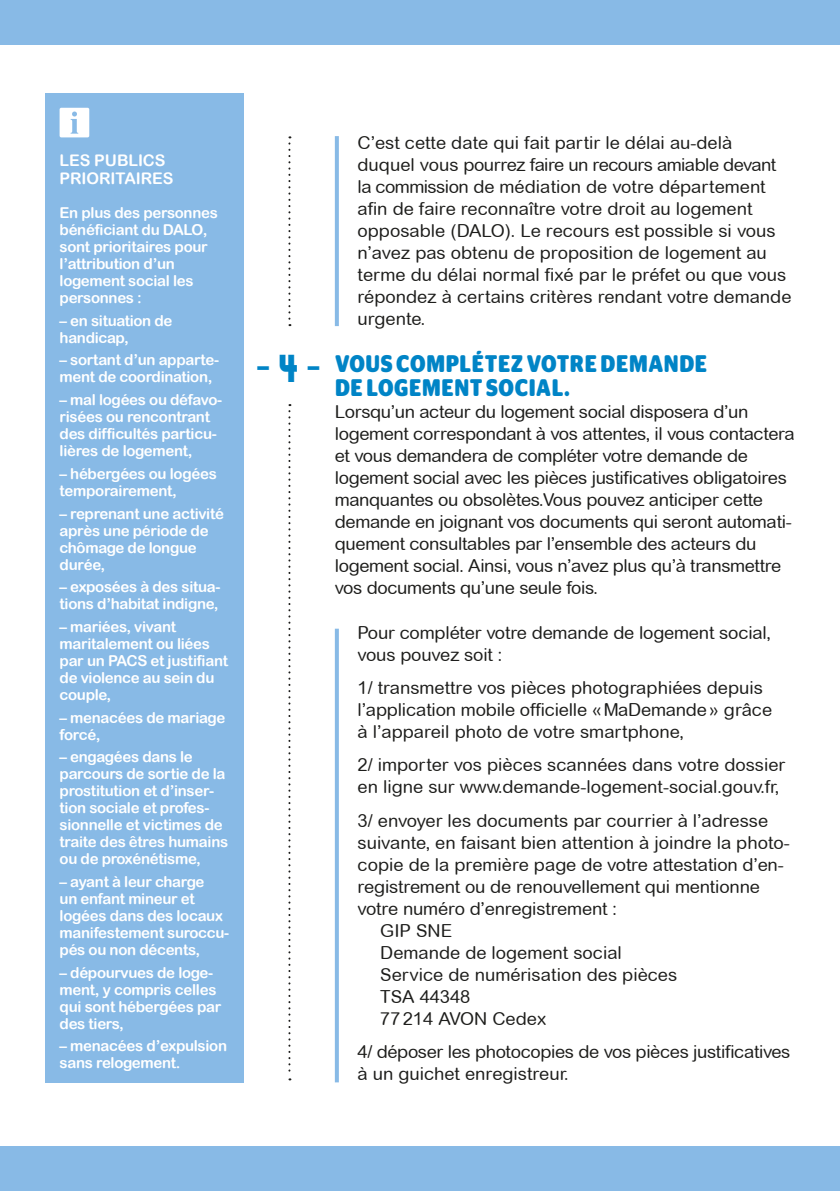
<style>
.page{position:relative;width:840px;height:1191px;background:#fff}
.page>*{position:absolute;margin:0;border:0;box-sizing:border-box;transform-origin:0 0}
.t1{font:38.6px "Municipal";color:#0084c6;scale:.85 1}
.t2{font:700 24px/24px "Stag Sans Round";letter-spacing:.03em;color:#0084c6;scale:.85 1}
.t3{font:18px/22px "Arial Rounded MT";letter-spacing:-.01em;color:#1d1d1b}
.t4{font:16px/18px "Arial Rounded MT Bold";letter-spacing:-.005em;color:#fff}
.t5{font:15px/17px "Arial Rounded MT Bold";letter-spacing:-.02em;color:#fff}
</style>
<div class="page">
<div style="left:0;top:0;width:839px;height:1191px;background:#88bae6"></div>
<div style="left:0;top:45px;width:839px;height:1100px;background:#fff"></div>
<svg style="left:334px;top:136px;width:4px;height:190px"></svg>
<svg style="left:334px;top:628px;width:4px;height:454px;background:#a1c8eb"></svg>
<svg style="left:288px;top:136px;width:2px;height:190px"></svg>
<svg style="left:288px;top:404px;width:2px;height:676px"></svg>
<div style="left:45px;top:93px;width:199px;height:989px;background:#88bae6"></div>
<svg style="left:60px;top:108px;width:29px;height:29px"></svg>
<p class="t4" style="left:60px;top:151px;width:115px">LES PUBLICS<br>PRIORITAIRES</p>
<p class="t5" style="left:60px;top:204px;width:160px">En plus des personnes bénéficiant du DALO, sont prioritaires pour l’attribution d’un logement social les personnes :</p>
<p class="t5" style="left:60px;top:312px;width:114px">– en situation de handicap,</p>
<p class="t5" style="left:60px;top:351px;width:161px">– sortant d’un apparte&shy;ment de coordination,</p>
<p class="t5" style="left:60px;top:391px;width:164px">– mal logées ou défavo&shy;risées ou rencontrant des difficultés particu&shy;lières de logement,</p>
<p class="t5" style="left:60px;top:465px;width:159px">– hébergées ou logées temporairement,</p>
<p class="t5" style="left:60px;top:504px;width:166px">– reprenant une activité après une période de chômage de longue durée,</p>
<p class="t5" style="left:60px;top:578px;width:162px">– exposées à des situa&shy;tions d’habitat indigne,</p>
<p class="t5" style="left:60px;top:618px;width:170px">– mariées, vivant maritalement ou liées par un PACS et justifiant de violence au sein du couple,</p>
<p class="t5" style="left:60px;top:708px;width:167px">– menacées de mariage forcé,</p>
<p class="t5" style="left:60px;top:748px;width:170px">– engagées dans le parcours de sortie de la prostitution et d’inser&shy;tion sociale et profes&shy;sionnelle et victimes de traite des êtres humains ou de proxénétisme,</p>
<p class="t5" style="left:60px;top:873px;width:171px">– ayant à leur charge<br>un enfant mineur et logées dans des locaux manifestement suroccu&shy;pés ou non décents,</p>
<p class="t5" style="left:60px;top:963px;width:163px">– dépourvues de loge&shy;ment, y compris celles qui sont hébergées par des tiers,</p>
<p class="t5" style="left:60px;top:1037px;width:169px">– menacées d’expulsion sans relogement.</p>
<h1 class="t1" style="left:257px;top:346px;width:77px">- 4 -</h1>
<p class="t3" style="left:357px;top:132px;width:435px">C’est cette date qui fait partir le délai au-delà duquel vous pourrez faire un recours amiable devant la commission de médiation de votre département afin de faire reconnaître votre droit au logement opposable (DALO). Le recours est possible si vous n’avez pas obtenu de proposition de logement au terme du délai normal fixé par le préfet ou que vous répondez à certains critères rendant votre demande urgente.</p>
<h2 class="t2" style="left:335px;top:352px;width:439px">VOUS COMPLÉTEZ VOTRE DEMANDE<br>DE LOGEMENT SOCIAL.</h2>
<p class="t3" style="left:334px;top:400px;width:461px">Lorsqu’un acteur du logement social disposera d’un logement correspondant à vos attentes, il vous contactera et vous demandera de compléter votre demande de logement social avec les pièces justificatives obligatoires manquantes ou obsolètes.Vous pouvez anticiper cette demande en joignant vos documents qui seront automati&shy;quement consultables par l’ensemble des acteurs du logement social. Ainsi, vous n’avez plus qu’à transmettre vos documents qu’une seule fois.</p>
<p class="t3" style="left:357px;top:621px;width:414px">Pour compléter votre demande de logement social, vous pouvez soit :</p>
<p class="t3" style="left:357px;top:676px;width:416px">1/ transmettre vos pièces photographiées depuis l’application mobile officielle «MaDemande» grâce à l’appareil photo de votre smartphone,</p>
<p class="t3" style="left:357px;top:754px;width:429px">2/ importer vos pièces scannées dans votre dossier en ligne sur www.demande-logement-social.gouv.fr,</p>
<p class="t3" style="left:357px;top:809px;width:412px">3/ envoyer les documents par courrier à l’adresse</p>
<p class="t3" style="left:357px;top:831px;width:433px">suivante, en faisant bien attention à joindre la photo-</p>
<p class="t3" style="left:357px;top:853px;width:427px">copie de la première page de votre attestation d’en-</p>
<p class="t3" style="left:357px;top:875px;width:403px">registrement ou de renouvellement qui mentionne</p>
<p class="t3" style="left:357px;top:897px;width:260px">votre numéro d’enregistrement :</p>
<p class="t3" style="left:380px;top:919px;width:73px">GIP SNE</p>
<p class="t3" style="left:380px;top:941px;width:243px">Demande de logement social</p>
<p class="t3" style="left:380px;top:963px;width:298px">Service de numérisation des pièces</p>
<p class="t3" style="left:380px;top:985px;width:92px">TSA 44348</p>
<p class="t3" style="left:380px;top:1007px;width:167px">77214 AVON Cedex</p>
<p class="t3" style="left:357px;top:1040px;width:434px">4/ déposer les photocopies de vos pièces justificatives à un guichet enregistreur.</p>
</div>
